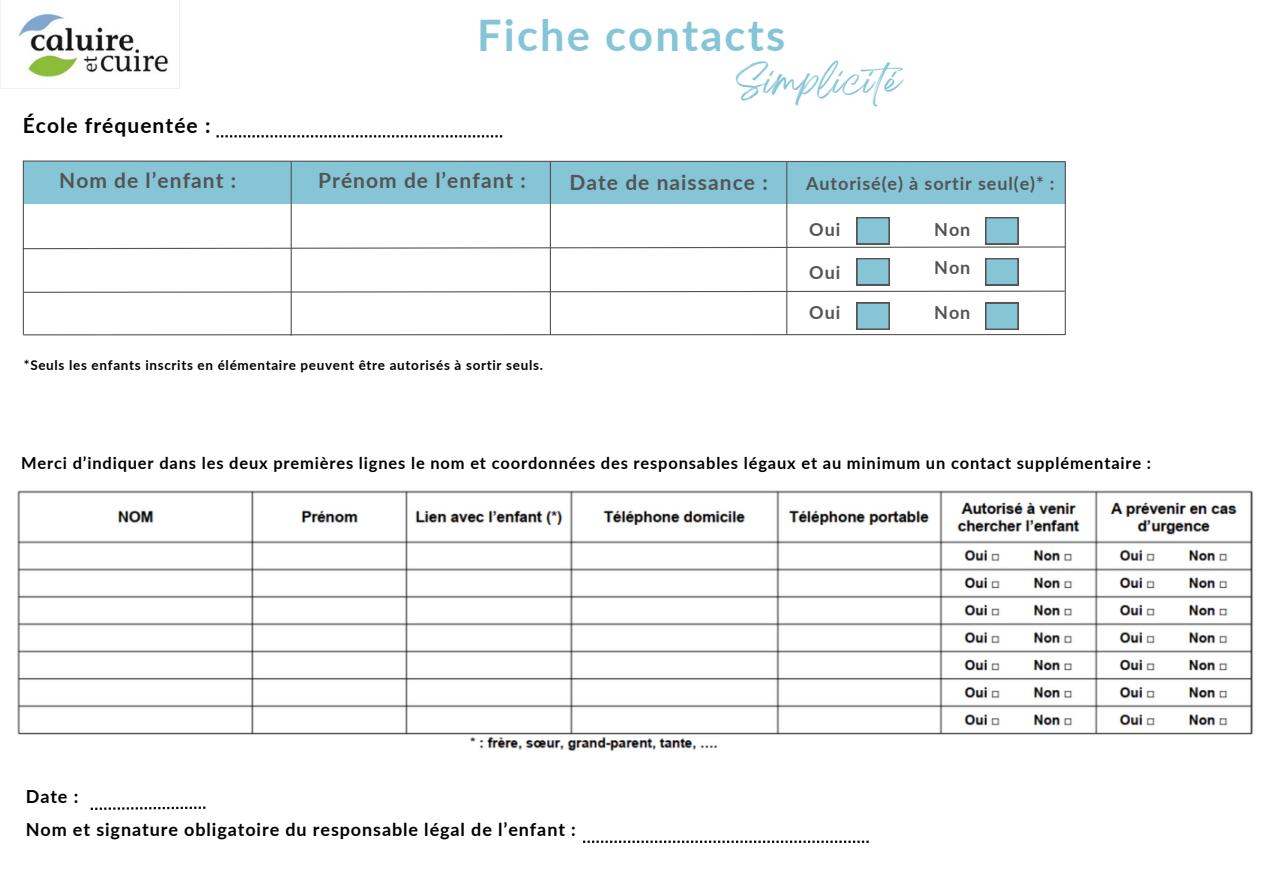
<style>
.page{position:relative;width:1263px;height:894px;background:#fff}
.page>*{position:absolute;margin:0;border:0;box-sizing:border-box;transform-origin:0 0}
.t1{font:700 43.5px "Lato";letter-spacing:.05em;color:#85c5d6}
.t2{font:30px "Breathing";color:#85c5d6}
.t3{font:700 21px "Lato";letter-spacing:.05em;color:#545454}
.t4{font:700 21px "Lato";letter-spacing:.05em;color:#000}
.t5{font:700 18px "Lato";letter-spacing:.05em;color:#000}
.t6{font:700 18px "Lato";letter-spacing:.05em;color:#545454}
.t7{font:700 16.5px "Lato";letter-spacing:.05em;color:#000}
.t8{font:700 13.5px "Lato";letter-spacing:.05em;color:#000}
</style>
<div class="page">
<img style="left:0;top:0;width:180px;height:89px">
<svg style="left:217px;top:135px;width:285px;height:2px"></svg>
<img style="left:17px;top:490px;width:1236px;height:261px">
<div style="left:23px;top:161px;width:1043px;height:43px;background:#85c5d6"></div>
<svg style="left:22px;top:217px;width:1043px;height:33px"></svg>
<hr style="left:291px;top:162px;width:1px;height:173px;background:#545454">
<svg style="left:857px;top:302px;width:32px;height:27px"></svg>
<svg style="left:22px;top:258px;width:1043px;height:35px"></svg>
<svg style="left:985px;top:303px;width:33px;height:26px"></svg>
<hr style="left:23px;top:160px;width:1px;height:174px;background:#545454">
<hr style="left:23px;top:334px;width:1042px;height:1px;background:#545454">
<svg style="left:22px;top:160px;width:1043px;height:3px"></svg>
<svg style="left:91px;top:806px;width:114px;height:3px"></svg>
<svg style="left:583px;top:840px;width:286px;height:2px"></svg>
<hr style="left:1065px;top:161px;width:1px;height:173px;background:#545454">
<hr style="left:786px;top:162px;width:1px;height:173px;background:#545454">
<hr style="left:550px;top:162px;width:1px;height:173px;background:#545454">
<p class="t1" style="left:477px;top:8px;width:310px">Fiche contacts</p>
<p class="t2" style="left:736px;top:72px;width:182px">Simplicité</p>
<p class="t4" style="left:23px;top:112px;width:189px">École fréquentée :</p>
<p class="t3" style="left:59px;top:167px;width:179px">Nom de l’enfant :</p>
<p class="t3" style="left:318px;top:167px;width:209px">Prénom de l’enfant :</p>
<p class="t6" style="left:806px;top:172px;width:250px">Autorisé(e) à sortir seul(e)* :</p>
<p class="t6" style="left:809px;top:218px;width:33px">Oui</p>
<p class="t6" style="left:934px;top:218px;width:38px">Non</p>
<p class="t6" style="left:809px;top:261px;width:33px">Oui</p>
<p class="t6" style="left:809px;top:301px;width:33px">Oui</p>
<p class="t3" style="left:569px;top:169px;width:200px">Date de naissance :</p>
<p class="t6" style="left:934px;top:256px;width:38px">Non</p>
<p class="t6" style="left:934px;top:301px;width:38px">Non</p>
<p class="t8" style="left:24px;top:357px;width:520px">*Seuls les enfants inscrits en élémentaire peuvent être autorisés à sortir seuls.</p>
<p class="t7" style="left:21px;top:452px;width:1131px">Merci d’indiquer dans les deux premières lignes le nom et coordonnées des responsables légaux et au minimum un contact supplémentaire :</p>
<p class="t5" style="left:26px;top:784px;width:54px">Date :</p>
<p class="t5" style="left:26px;top:817px;width:552px">Nom et signature obligatoire du responsable légal de l’enfant :</p>
</div>
